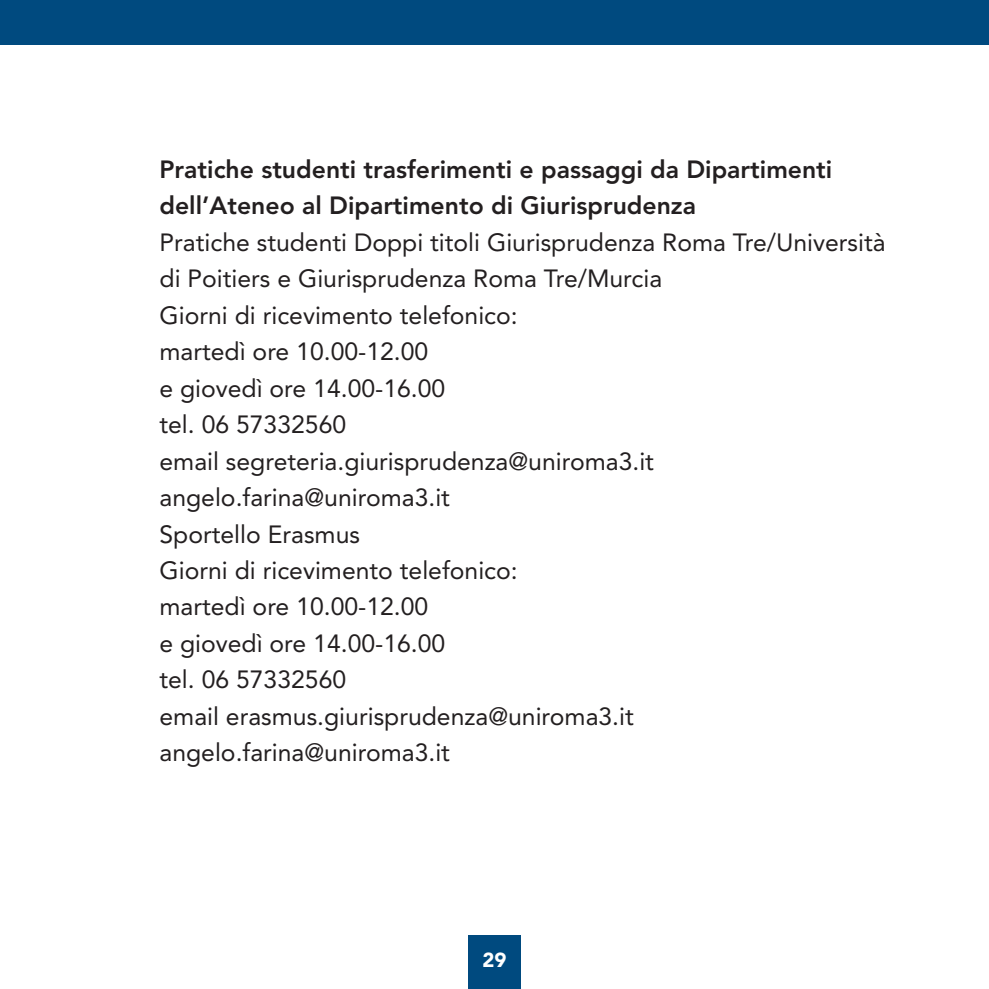
<style>
.page{position:relative;width:989px;height:989px;background:#fff}
.page>*{position:absolute;margin:0;border:0;box-sizing:border-box;transform-origin:0 0}
.t1{font:24.75px/36.4px "Avenir";color:#231f20}
.t2{font:800 24.75px/36.4px "Avenir";color:#231f20}
.t3{font:900 20.25px "Avenir";color:#fff}
</style>
<div class="page">
<div style="left:0;top:0;width:989px;height:45px;background:#004a7f"></div>
<div style="left:468px;top:934px;width:53px;height:55px;background:#004a7f"></div>
<p class="t2" style="left:159px;top:151px;width:674px">Pratiche studenti trasferimenti e passaggi da Dipartimenti dell’Ateneo al Dipartimento di Giurisprudenza</p>
<p class="t1" style="left:159px;top:223px;width:727px">Pratiche studenti Doppi titoli Giurisprudenza Roma Tre/Università di Poitiers e Giurisprudenza Roma Tre/Murcia<br>Giorni di ricevimento telefonico:<br>martedì ore 10.00-12.00<br>e giovedì ore 14.00-16.00<br>tel. 06 57332560<br>email segreteria.giurisprudenza@uniroma3.it angelo.farina@uniroma3.it<br>Sportello Erasmus<br>Giorni di ricevimento telefonico:<br>martedì ore 10.00-12.00<br>e giovedì ore 14.00-16.00<br>tel. 06 57332560<br>email erasmus.giurisprudenza@uniroma3.it angelo.farina@uniroma3.it</p>
<p class="t3" style="left:482px;top:942px;width:25px">29</p>
</div>
